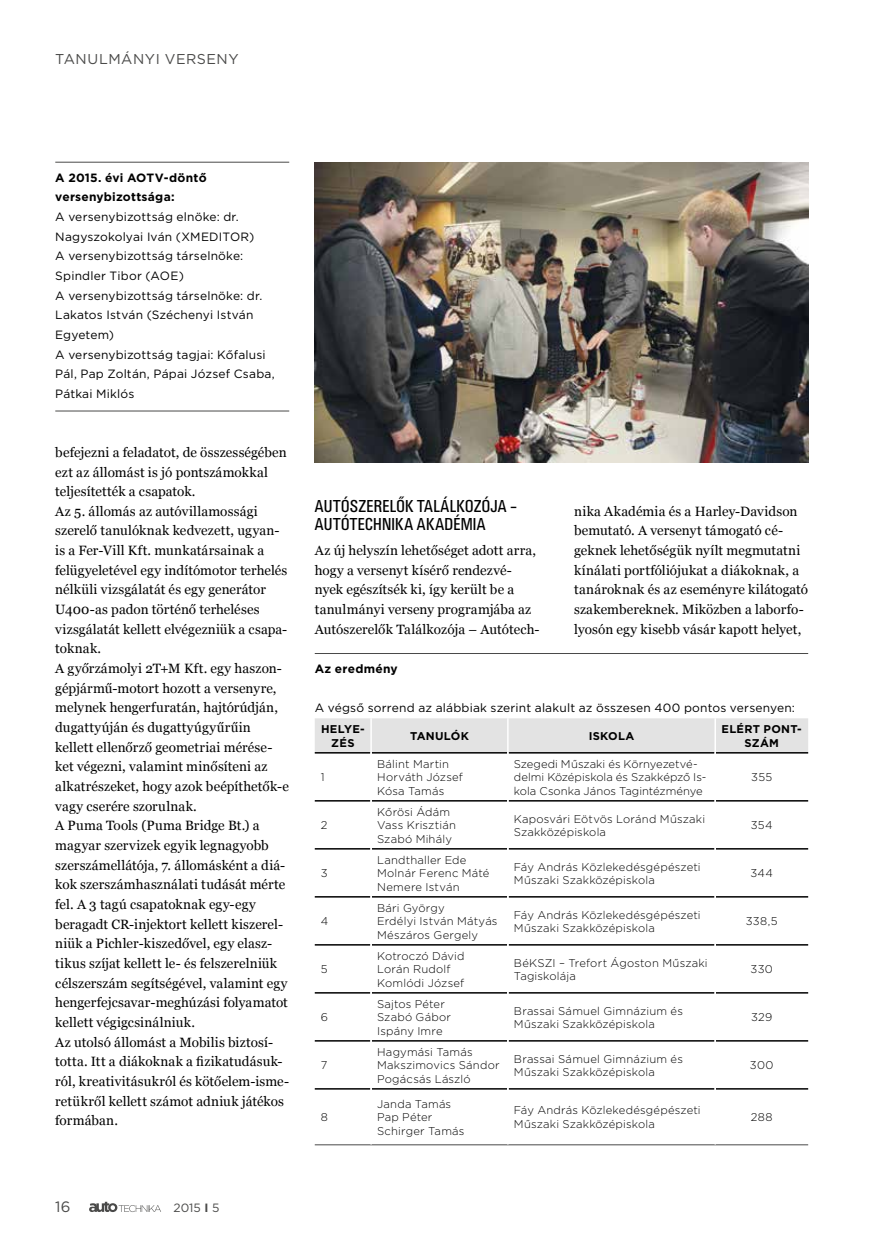
<style>
.page{position:relative;width:872px;height:1246px;background:#fff}
.page>*{position:absolute;margin:0;border:0;box-sizing:border-box;transform-origin:0 0}
.t1{font:18px/18px "U001 Con";letter-spacing:.015em;color:#000}
.t2{font:15px "Gotham";color:#4a4a49}
.t3{font:14.25px "Gotham";letter-spacing:.035em;color:#4a4a49}
.t4{font:13.5px/19.6px "Georgia";letter-spacing:.01em;color:#000}
.t5{font:12px/19.6px "Gotham";letter-spacing:.015em;color:#000}
.t6{font:700 12px/19.6px "Gotham";letter-spacing:.02em;color:#000}
.t7{font:12px "Gotham";color:#4a4a49}
.t8{font:300 11.25px/13.5px "Gotham";letter-spacing:.015em;color:#000}
.t9{font:700 11.25px/13.5px "Gotham";letter-spacing:.025em;color:#000;text-align:center}
.s1{font-weight:700}
</style>
<div class="page">
<svg style="left:89px;top:1202px;width:72px;height:10px"></svg>
<hr style="left:55px;top:162px;width:234px;height:1px;background:#4a4a49">
<hr style="left:55px;top:411px;width:234px;height:1px;background:#4a4a49">
<hr style="left:315px;top:653px;width:493px;height:1px;background:#4a4a49">
<hr style="left:315px;top:1144px;width:493px;height:1px;background:#4a4a49">
<div style="left:315px;top:718px;width:493px;height:34px;background:#e3e3e3"></div>
<hr style="left:315px;top:752px;width:55px;height:1px;background:#000">
<hr style="left:372px;top:752px;width:135px;height:1px;background:#000">
<hr style="left:508px;top:752px;width:206px;height:1px;background:#000">
<hr style="left:716px;top:752px;width:92px;height:1px;background:#000">
<hr style="left:315px;top:800px;width:55px;height:1px;background:#000">
<hr style="left:372px;top:800px;width:135px;height:1px;background:#000">
<hr style="left:508px;top:800px;width:206px;height:1px;background:#000">
<hr style="left:716px;top:800px;width:92px;height:1px;background:#000">
<hr style="left:315px;top:848px;width:55px;height:1px;background:#000">
<hr style="left:372px;top:848px;width:135px;height:1px;background:#000">
<hr style="left:508px;top:848px;width:206px;height:1px;background:#000">
<hr style="left:716px;top:848px;width:92px;height:1px;background:#000">
<hr style="left:315px;top:896px;width:55px;height:1px;background:#000">
<hr style="left:372px;top:896px;width:135px;height:1px;background:#000">
<hr style="left:508px;top:896px;width:206px;height:1px;background:#000">
<hr style="left:716px;top:896px;width:92px;height:1px;background:#000">
<hr style="left:315px;top:944px;width:55px;height:1px;background:#000">
<hr style="left:372px;top:944px;width:135px;height:1px;background:#000">
<hr style="left:508px;top:944px;width:206px;height:1px;background:#000">
<hr style="left:716px;top:944px;width:92px;height:1px;background:#000">
<hr style="left:315px;top:992px;width:55px;height:1px;background:#000">
<hr style="left:372px;top:992px;width:135px;height:1px;background:#000">
<hr style="left:508px;top:992px;width:206px;height:1px;background:#000">
<hr style="left:716px;top:992px;width:92px;height:1px;background:#000">
<hr style="left:315px;top:1040px;width:55px;height:1px;background:#000">
<hr style="left:372px;top:1040px;width:135px;height:1px;background:#000">
<hr style="left:508px;top:1040px;width:206px;height:1px;background:#000">
<hr style="left:716px;top:1040px;width:92px;height:1px;background:#000">
<hr style="left:315px;top:1088px;width:55px;height:1px;background:#000">
<hr style="left:372px;top:1088px;width:135px;height:1px;background:#000">
<hr style="left:508px;top:1088px;width:206px;height:1px;background:#000">
<hr style="left:716px;top:1088px;width:92px;height:1px;background:#000">
<hr style="left:370px;top:718px;width:2px;height:35px;background:#fff">
<hr style="left:507px;top:718px;width:1px;height:35px;background:#fff">
<hr style="left:714px;top:718px;width:2px;height:35px;background:#fff">
<img style="left:315px;top:162px;width:493px;height:300px">
<p class="t3" style="left:55px;top:50px;width:185px">TANULMÁNYI VERSENY</p>
<p class="t6" style="left:55px;top:168px;width:153px">A 2015. évi AOTV-döntő versenybizottsága:</p>
<p class="t5" style="left:55px;top:207px;width:221px">A versenybizottság elnöke: dr.<br>Nagyszokolyai Iván (XMEDITOR)<br>A versenybizottság társelnöke:<br>Spindler Tibor (AOE)<br>A versenybizottság társelnöke: dr.<br>Lakatos István (Széchenyi István<br>Egyetem)<br>A versenybizottság tagjai: Kőfalusi<br>Pál, Pap Zoltán, Pápai József Csaba,<br>Pátkai Miklós</p>
<p class="t4" style="left:55px;top:442px;width:235px">befejezni a feladatot, de összességében ezt az állomást is jó pontszámokkal teljesítették a csapatok.<br>Az 5. állomás az autóvillamossági szerelő tanulóknak kedvezett, ugyan&shy;is a Fer-Vill Kft. munkatársainak a felügyeletével egy indítómotor terhelés nélküli vizsgálatát és egy generátor U400-as padon történő terheléses vizsgálatát kellett elvégezniük a csapa&shy;toknak.<br>A győrzámolyi 2T+M Kft. egy haszon&shy;gépjármű-motort hozott a versenyre, melynek hengerfuratán, hajtórúdján, dugattyúján és dugattyúgyűrűin kellett ellenőrző geometriai mérése&shy;ket végezni, valamint minősíteni az alkatrészeket, hogy azok beépíthetők-e vagy cserére szorulnak.<br>A Puma Tools (Puma Bridge Bt.) a magyar szervizek egyik legnagyobb szerszámellátója, 7. állomásként a diá&shy;kok szerszámhasználati tudását mérte fel. A 3 tagú csapatoknak egy-egy beragadt CR-injektort kellett kiszerel&shy;niük a Pichler-kiszedővel, egy elasz&shy;tikus szíjat kellett le- és felszerelniük célszerszám segítségével, valamint egy hengerfejcsavar-meghúzási folyamatot kellett végigcsinálniuk.<br>Az utolsó állomást a Mobilis biztosí&shy;totta. Itt a diákoknak a fizikatudásuk&shy;ról, kreativitásukról és kötőelem-isme&shy;retükről kellett számot adniuk játékos formában.</p>
<h1 class="t1" style="left:315px;top:497px;width:204px">AUTÓSZERELŐK TALÁLKOZÓJA –<br>AUTÓTECHNIKA AKADÉMIA</h1>
<p class="t4" style="left:315px;top:540px;width:226px">Az új helyszín lehetőséget adott arra, hogy a versenyt kísérő rendezvé&shy;nyek egészítsék ki, így került be a tanulmányi verseny programjába az Autószerelők Találkozója – Autótech-</p>
<p class="t4" style="left:574px;top:501px;width:235px">nika Akadémia és a Harley-Davidson bemutató. A versenyt támogató cé&shy;geknek lehetőségük nyílt megmutatni kínálati portfóliójukat a diákoknak, a tanároknak és az eseményre kilátogató szakembereknek. Miközben a laborfo&shy;lyosón egy kisebb vásár kapott helyet,</p>
<p class="t6" style="left:315px;top:659px;width:84px">Az eredmény</p>
<p class="t5" style="left:315px;top:698px;width:482px">A végső sorrend az alábbiak szerint alakult az összesen 400 pontos versenyen:</p>
<p class="t9" style="left:321px;top:722px;width:45px">HELYE-<br>ZÉS</p>
<p class="t9" style="left:410px;top:729px;width:60px">TANULÓK</p>
<p class="t9" style="left:588px;top:729px;width:47px">ISKOLA</p>
<p class="t9" style="left:721px;top:722px;width:82px">ELÉRT PONT-<br>SZÁM</p>
<p class="t8" style="left:321px;top:770px;width:5px">1</p>
<p class="t8" style="left:377px;top:757px;width:87px">Bálint Martin<br>Horváth József<br>Kósa Tamás</p>
<p class="t8" style="left:514px;top:757px;width:194px">Szegedi Műszaki és Környezetvé&shy;delmi Középiskola és Szakképző Is&shy;kola Csonka János Tagintézménye</p>
<p class="t8" style="left:751px;top:770px;width:23px">355</p>
<p class="t8" style="left:321px;top:818px;width:8px">2</p>
<p class="t8" style="left:321px;top:866px;width:8px">3</p>
<p class="t8" style="left:321px;top:914px;width:9px">4</p>
<p class="t8" style="left:321px;top:962px;width:8px">5</p>
<p class="t8" style="left:321px;top:1010px;width:9px">6</p>
<p class="t8" style="left:321px;top:1058px;width:8px">7</p>
<p class="t8" style="left:321px;top:1110px;width:9px">8</p>
<p class="t8" style="left:377px;top:805px;width:80px">Kőrösi Ádám<br>Vass Krisztián<br>Szabó Mihály</p>
<p class="t8" style="left:514px;top:811px;width:193px">Kaposvári Eötvös Loránd Műszaki<br>Szakközépiskola</p>
<p class="t8" style="left:750px;top:818px;width:23px">354</p>
<p class="t8" style="left:377px;top:853px;width:114px">Landthaller Ede<br>Molnár Ferenc Máté<br>Nemere István</p>
<p class="t8" style="left:514px;top:859px;width:188px">Fáy András Közlekedésgépészeti<br>Műszaki Szakközépiskola</p>
<p class="t8" style="left:750px;top:866px;width:24px">344</p>
<p class="t8" style="left:377px;top:901px;width:122px">Bári György<br>Erdélyi István Mátyás<br>Mészáros Gergely</p>
<p class="t8" style="left:514px;top:907px;width:188px">Fáy András Közlekedésgépészeti<br>Műszaki Szakközépiskola</p>
<p class="t8" style="left:745px;top:914px;width:33px">338,5</p>
<p class="t8" style="left:377px;top:949px;width:89px">Kotroczó Dávid<br>Lorán Rudolf<br>Komlódi József</p>
<p class="t8" style="left:514px;top:955px;width:195px">BéKSZI – Trefort Ágoston Műszaki<br>Tagiskolája</p>
<p class="t8" style="left:750px;top:962px;width:24px">330</p>
<p class="t8" style="left:377px;top:997px;width:75px">Sajtos Péter<br>Szabó Gábor<br>Ispány Imre</p>
<p class="t8" style="left:514px;top:1003px;width:170px">Brassai Sámuel Gimnázium és<br>Műszaki Szakközépiskola</p>
<p class="t8" style="left:751px;top:1010px;width:23px">329</p>
<p class="t8" style="left:377px;top:1045px;width:124px">Hagymási Tamás<br>Makszimovics Sándor<br>Pogácsás László</p>
<p class="t8" style="left:514px;top:1051px;width:170px">Brassai Sámuel Gimnázium és<br>Műszaki Szakközépiskola</p>
<p class="t8" style="left:750px;top:1058px;width:25px">300</p>
<p class="t8" style="left:377px;top:1097px;width:89px">Janda Tamás<br>Pap Péter<br>Schirger Tamás</p>
<p class="t8" style="left:514px;top:1103px;width:188px">Fáy András Közlekedésgépészeti<br>Műszaki Szakközépiskola</p>
<p class="t8" style="left:751px;top:1110px;width:23px">288</p>
<p class="t2" style="left:55px;top:1197px;width:17px">16</p>
<p class="t7" style="left:173px;top:1200px;width:47px">2015 <span class="s1">I</span> 5</p>
</div>
